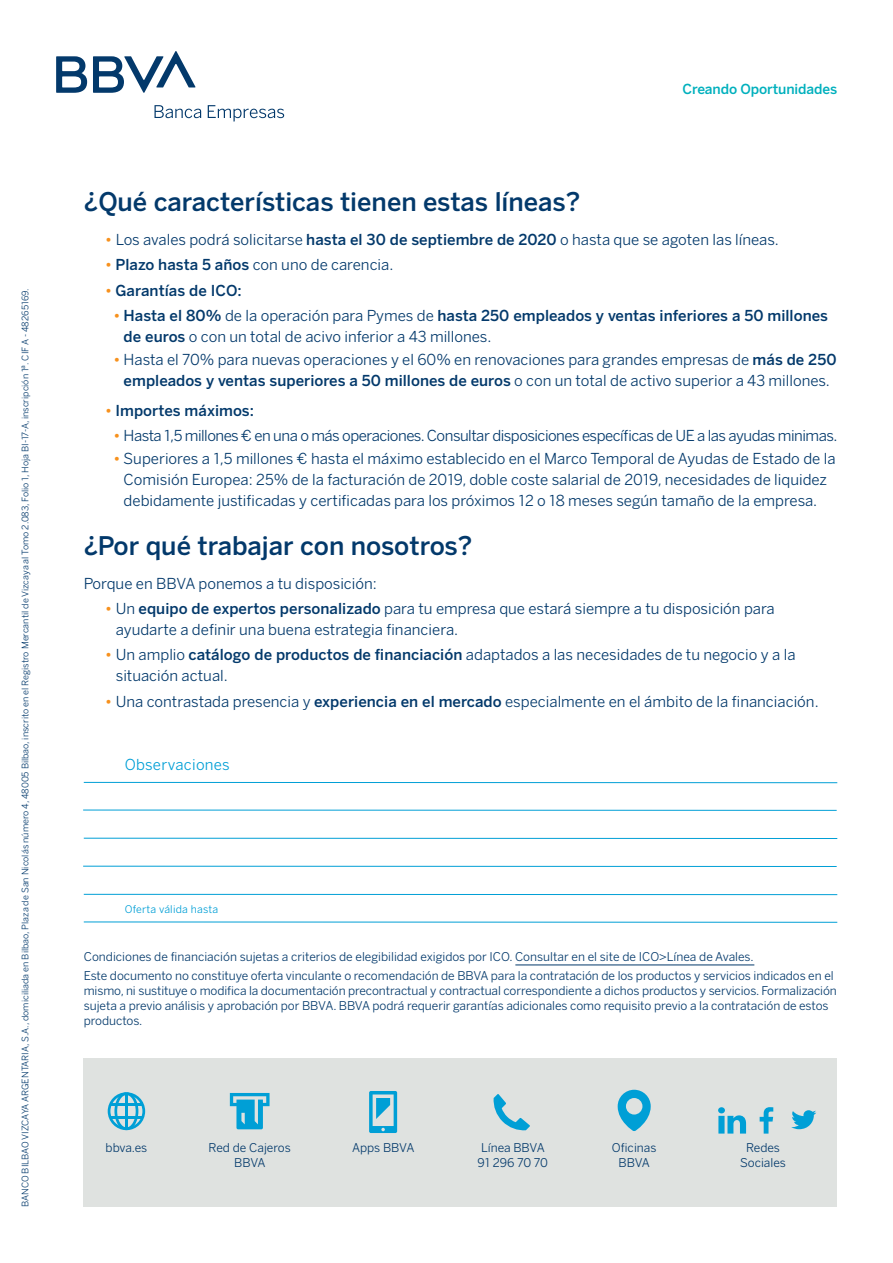
<style>
.page{position:relative;width:893px;height:1263px;background:#fff}
.page>*{position:absolute;margin:0;border:0;box-sizing:border-box;transform-origin:0 0}
.t1{font:500 25.5px "Benton Sans BBVA";color:#03396b}
.t2{font:15px/21px "Benton Sans BBVA";color:#03396b;text-align:center}
.t3{font:500 15px/21px "Benton Sans BBVA";letter-spacing:.005em;color:#03396b}
.t4{font:15px "Benton Sans BBVA";letter-spacing:-.035em;color:#03396b}
.t5{font:15px "Benton Sans BBVA";letter-spacing:.02em;color:#009fd6}
.t6{font:500 13.8px "Benton Sans BBVA";letter-spacing:-.005em;color:#00b0bd}
.t7{font:12px/15.3px "Benton Sans BBVA";letter-spacing:-.005em;color:#03396b}
.t8{font:10.5px "Benton Sans BBVA";letter-spacing:.02em;color:#009fd6}
.t9{font:9px "Benton Sans BBVA";color:#03396b}
.s1{font-weight:500;color:#f7911d}
.s2{font-weight:500}
.s3{color:#f7911d}
.s4{font-weight:400}
</style>
<div class="page">
<svg style="left:155px;top:105px;width:46px;height:13px"></svg>
<svg style="left:208px;top:105px;width:76px;height:17px"></svg>
<svg style="left:56px;top:56px;width:31px;height:37px"></svg>
<svg style="left:93px;top:51px;width:103px;height:42px"></svg>
<div style="left:83px;top:1058px;width:754px;height:149px;background:#dfe2e0"></div>
<svg style="left:369px;top:1091px;width:28px;height:42px"></svg>
<svg style="left:230px;top:1093px;width:40px;height:36px"></svg>
<svg style="left:493px;top:1094px;width:37px;height:37px"></svg>
<svg style="left:618px;top:1090px;width:33px;height:41px"></svg>
<svg style="left:108px;top:1092px;width:37px;height:38px"></svg>
<hr style="left:110px;top:1103px;width:32px;height:3px;background:#009fd6">
<hr style="left:110px;top:1116px;width:32px;height:3px;background:#009fd6">
<hr style="left:125px;top:1094px;width:3px;height:35px;background:#009fd6">
<svg style="left:791px;top:1110px;width:25px;height:19px"></svg>
<svg style="left:760px;top:1107px;width:13px;height:26px"></svg>
<svg style="left:718px;top:1107px;width:28px;height:26px"></svg>
<hr style="left:515px;top:965px;width:239px;height:1px;background:#03396b">
<hr style="left:84px;top:782px;width:753px;height:1px;background:#009fd6">
<hr style="left:83px;top:810px;width:754px;height:1px;background:#009fd6">
<hr style="left:84px;top:838px;width:753px;height:1px;background:#009fd6">
<hr style="left:83px;top:866px;width:754px;height:1px;background:#009fd6">
<hr style="left:84px;top:894px;width:753px;height:1px;background:#009fd6">
<hr style="left:84px;top:922px;width:753px;height:1px;background:#009fd6">
<p class="t9" style="left:22px;top:1207px;width:920px;rotate:-90deg">BANCO BILBAO VIZCAYA ARGENTARIA, S.A., domiciliada en Bilbao, Plaza de San Nicolás número 4, 48005 Bilbao, inscrito en el Registro Mercantil de Vizcaya al Tomo 2.083, Folio 1, Hoja BI-17-A, inscripción 1ª. CIF A - 48265169.</p>
<p class="t6" style="left:682px;top:83px;width:156px">Creando Oportunidades</p>
<h1 class="t1" style="left:84px;top:192px;width:498px">¿Qué características tienen estas líneas?</h1>
<p class="t2" style="left:105px;top:231px;width:675px"><span class="s1">•</span> Los avales podrá solicitarse <span class="s2">hasta el 30 de septiembre de 2020</span> o hasta que se agoten las líneas.</p>
<p class="t2" style="left:105px;top:256px;width:290px"><span class="s1">•</span> <span class="s2">Plazo hasta 5 años</span> con uno de carencia.</p>
<p class="t3" style="left:105px;top:281px;width:138px"><span class="s3">•</span> Garantías de ICO:</p>
<p class="t3" style="left:124px;top:306px;width:706px;text-indent:-10px"><span class="s3">•</span> Hasta el 80% <span class="s4">de la operación para Pymes de</span> hasta 250 empleados y ventas inferiores a 50 millones de euros <span class="s4">o con un total de acivo inferior a 43 millones.</span></p>
<p class="t2" style="left:114px;top:350px;width:724px"><span class="s1">•</span> Hasta el 70% para nuevas operaciones y el 60% en renovaciones para grandes empresas de <span class="s2">más de 250 empleados y ventas superiores a 50 millones de euros</span> o con un total de activo superior a 43 millones.</p>
<p class="t3" style="left:105px;top:401px;width:151px"><span class="s3">•</span> Importes máximos:</p>
<p class="t4" style="left:114px;top:429px;width:725px"><span class="s1">•</span> Hasta 1,5 millones € en una o más operaciones. Consultar disposiciones específicas de UE a las ayudas minimas.</p>
<p class="t2" style="left:114px;top:449px;width:724px"><span class="s1">•</span> Superiores a 1,5 millones € hasta el máximo establecido en el Marco Temporal de Ayudas de Estado de la<br>Comisión Europea: 25% de la facturación de 2019, doble coste salarial de 2019, necesidades de liquidez debidamente justificadas y certificadas para los próximos 12 o 18 meses según tamaño de la empresa.</p>
<h1 class="t1" style="left:84px;top:536px;width:390px">¿Por qué trabajar con nosotros?</h1>
<p class="t2" style="left:84px;top:574px;width:295px">Porque en BBVA ponemos a tu disposición:</p>
<p class="t2" style="left:116px;top:599px;width:661px;text-align:left;text-indent:-11px"><span class="s1">•</span> Un <span class="s2">equipo de expertos personalizado</span> para tu empresa que estará siempre a tu disposición para ayudarte a definir una buena estrategia financiera.</p>
<p class="t2" style="left:116px;top:646px;width:681px;text-align:left;text-indent:-11px"><span class="s1">•</span> Un amplio <span class="s2">catálogo de productos de financiación</span> adaptados a las necesidades de tu negocio y a la situación actual.</p>
<p class="t2" style="left:105px;top:692px;width:715px"><span class="s1">•</span> Una contrastada presencia y <span class="s2">experiencia en el mercado</span> especialmente en el ámbito de la financiación.</p>
<p class="t5" style="left:125px;top:758px;width:107px">Observaciones</p>
<p class="t8" style="left:125px;top:905px;width:95px">Oferta válida hasta</p>
<p class="t7" style="left:84px;top:948px;width:751px;line-height:19.2px">Condiciones de financiación sujetas a criterios de elegibilidad exigidos por ICO. Consultar en el site de ICO&gt;Línea de Avales.<br>Este documento no constituye oferta vinculante o recomendación de BBVA para la contratación de los productos y servicios indicados en el</p>
<p class="t7" style="left:84px;top:984px;width:755px">mismo, ni sustituye o modifica la documentación precontractual y contractual correspondiente a dichos productos y servicios. Formalización sujeta a previo análisis y aprobación por BBVA. BBVA podrá requerir garantías adicionales como requisito previo a la contratación de estos productos.</p>
<p class="t7" style="left:209px;top:1141px;width:84px">Red de Cajeros</p>
<p class="t7" style="left:352px;top:1141px;width:64px">Apps BBVA</p>
<p class="t7" style="left:234px;top:1156px;width:33px">BBVA</p>
<p class="t7" style="left:477px;top:1141px;width:72px">Línea BBVA<br>91 296 70 70</p>
<p class="t7" style="left:612px;top:1141px;width:46px;text-align:center">Oficinas<br>BBVA</p>
<p class="t7" style="left:106px;top:1141px;width:43px">bbva.es</p>
<p class="t7" style="left:740px;top:1141px;width:47px;text-align:center">Redes<br>Sociales</p>
</div>
